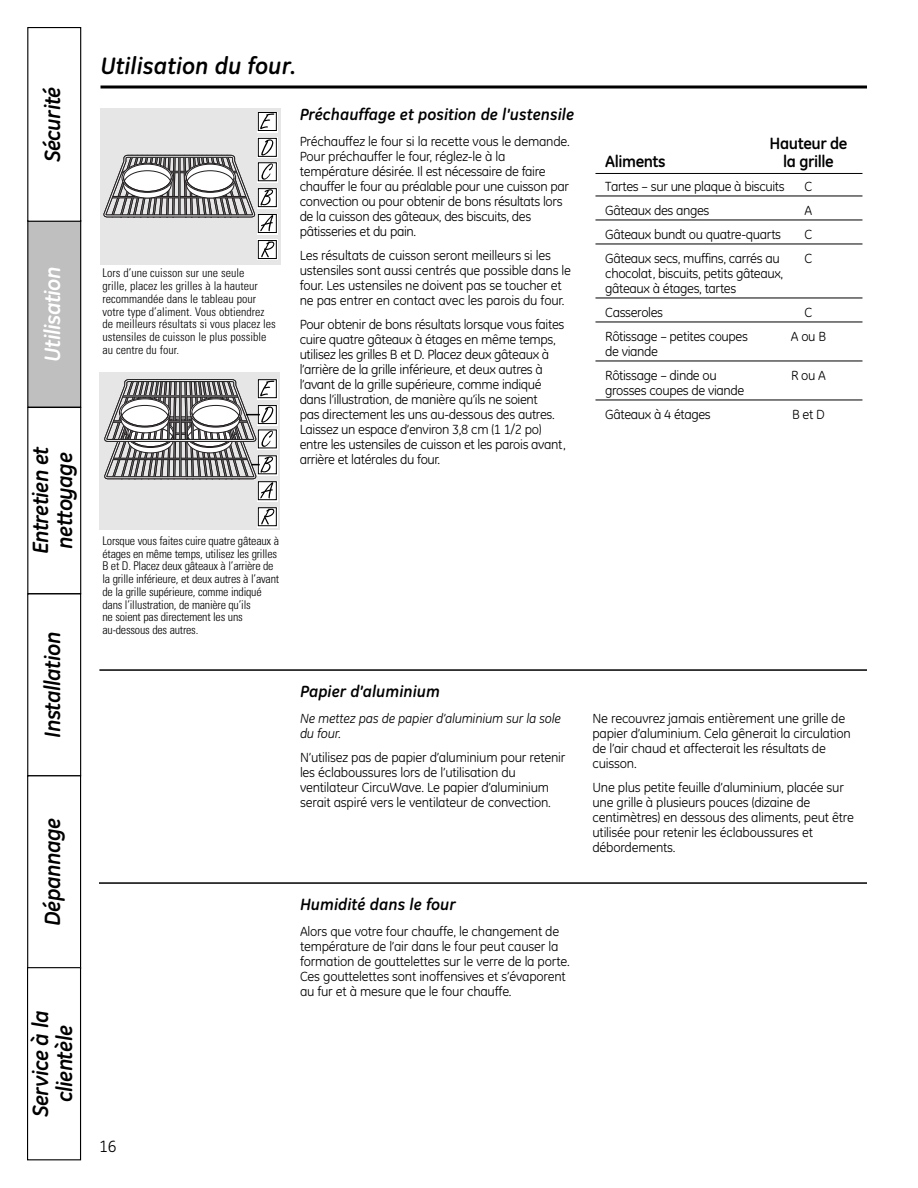
<style>
.page{position:relative;width:918px;height:1188px;background:#fff}
.page>*{position:absolute;margin:0;border:0;box-sizing:border-box;transform-origin:0 0}
.t1{font:italic 700 24px "GE Inspira";color:#000}
.t2{font:italic 700 22.5px/24px "GE Inspira";letter-spacing:-.025em;color:#000}
.t3{font:italic 700 22.5px "GE Inspira";letter-spacing:-.025em;color:#fff}
.t4{font:italic 700 16.5px "GE Inspira";color:#000}
.t5{font:700 16.5px "GE Inspira";letter-spacing:-.025em;color:#000}
.t6{font:16.5px "GE Inspira";color:#000}
.t7{font:13.5px/15px "GE Inspira";letter-spacing:-.015em;color:#000}
.t8{font:italic 13.5px/15px "GE Inspira";letter-spacing:-.015em;color:#000}
.t9{font:300 condensed 12px/12.8px "Univers LT Std";letter-spacing:-.02em;color:#000}
.t10{font:300 condensed 12px/12.8px "Univers LT Std";color:#000}
</style>
<div class="page">
<hr style="left:100px;top:86px;width:767px;height:2px;background:#000">
<hr style="left:99px;top:669px;width:768px;height:2px;background:#000">
<hr style="left:99px;top:882px;width:768px;height:2px;background:#000">
<hr style="left:595px;top:173px;width:267px;height:1px;background:#000">
<hr style="left:595px;top:196px;width:267px;height:1px;background:#000">
<hr style="left:595px;top:220px;width:267px;height:1px;background:#000">
<hr style="left:595px;top:244px;width:267px;height:1px;background:#000">
<hr style="left:595px;top:298px;width:267px;height:1px;background:#000">
<hr style="left:595px;top:322px;width:267px;height:1px;background:#000">
<hr style="left:595px;top:361px;width:267px;height:1px;background:#000">
<hr style="left:595px;top:400px;width:267px;height:1px;background:#000">
<div style="left:100px;top:108px;width:181px;height:156px;background:#e6e6e6"></div>
<div style="left:99px;top:372px;width:181px;height:158px;background:#e6e6e6"></div>
<div style="left:257px;top:214px;width:21px;height:20px;background:#fff"></div>
<div style="left:258px;top:214px;width:19px;height:19px;border:1px solid #000"></div>
<svg style="left:257px;top:240px;width:21px;height:20px"></svg>
<div style="left:258px;top:241px;width:18px;height:18px;background:#fff"></div>
<div style="left:258px;top:240px;width:19px;height:19px;border:1px solid #000"></div>
<svg style="left:261px;top:241px;width:13px;height:16px"></svg>
<div style="left:257px;top:188px;width:21px;height:21px;background:#dfdfdf"></div>
<div style="left:258px;top:189px;width:18px;height:18px;background:#fff"></div>
<div style="left:258px;top:188px;width:19px;height:19px;border:1px solid #000"></div>
<div style="left:257px;top:162px;width:21px;height:21px;background:#bfbfbf"></div>
<div style="left:258px;top:163px;width:18px;height:18px;background:#fff"></div>
<div style="left:258px;top:162px;width:19px;height:19px;border:1px solid #000"></div>
<div style="left:257px;top:138px;width:21px;height:20px;background:#fff"></div>
<div style="left:258px;top:138px;width:19px;height:19px;border:1px solid #000"></div>
<svg style="left:104px;top:139px;width:169px;height:92px"></svg>
<svg style="left:257px;top:112px;width:21px;height:20px"></svg>
<div style="left:258px;top:113px;width:18px;height:18px;background:#fff"></div>
<div style="left:258px;top:112px;width:19px;height:19px;border:1px solid #000"></div>
<svg style="left:260px;top:113px;width:14px;height:16px"></svg>
<div style="left:257px;top:481px;width:21px;height:21px;background:#cdcdcd"></div>
<div style="left:258px;top:482px;width:18px;height:18px;background:#fff"></div>
<div style="left:258px;top:481px;width:19px;height:19px;border:1px solid #000"></div>
<svg style="left:257px;top:507px;width:21px;height:20px"></svg>
<div style="left:258px;top:508px;width:18px;height:18px;background:#fff"></div>
<div style="left:258px;top:507px;width:19px;height:19px;border:1px solid #000"></div>
<svg style="left:261px;top:508px;width:13px;height:17px"></svg>
<svg style="left:274px;top:455px;width:4px;height:21px"></svg>
<div style="left:258px;top:456px;width:18px;height:18px;background:#fff"></div>
<div style="left:258px;top:455px;width:19px;height:19px;border:1px solid #000"></div>
<svg style="left:274px;top:429px;width:4px;height:21px"></svg>
<div style="left:258px;top:430px;width:18px;height:18px;background:#fff"></div>
<div style="left:258px;top:430px;width:19px;height:18px;border:1px solid #000"></div>
<div style="left:257px;top:405px;width:21px;height:20px;background:#fff"></div>
<div style="left:258px;top:405px;width:19px;height:19px;border:1px solid #000"></div>
<div style="left:257px;top:379px;width:21px;height:21px;background:#d0d0d0"></div>
<div style="left:258px;top:380px;width:18px;height:18px;background:#fff"></div>
<div style="left:258px;top:379px;width:19px;height:19px;border:1px solid #000"></div>
<svg style="left:104px;top:379px;width:170px;height:120px"></svg>
<div style="left:28px;top:221px;width:53px;height:186px;background:#bfbfbf"></div>
<div style="left:27px;top:220px;width:54px;height:188px;border:1px solid #000"></div>
<div style="left:27px;top:27px;width:54px;height:195px;border:1px solid #000"></div>
<div style="left:27px;top:407px;width:54px;height:187px;border:1px solid #000"></div>
<div style="left:27px;top:593px;width:54px;height:183px;border:1px solid #000"></div>
<div style="left:27px;top:775px;width:54px;height:194px;border:1px solid #000"></div>
<div style="left:27px;top:967px;width:54px;height:193px;border:1px solid #000"></div>
<h2 class="t2" style="left:43px;top:162px;width:77px;rotate:-90deg">Sécurité</h2>
<h2 class="t3" style="left:45px;top:362px;width:97px;rotate:-90deg">Utilisation</h2>
<h2 class="t2" style="left:31px;top:554px;width:109px;rotate:-90deg">Entretien et nettoyage</h2>
<h2 class="t2" style="left:43px;top:738px;width:108px;rotate:-90deg">Installation</h2>
<h2 class="t2" style="left:43px;top:926px;width:110px;rotate:-90deg">Dépannage</h2>
<h2 class="t2" style="left:31px;top:1117px;width:108px;text-align:center;rotate:-90deg">Service à la clientèle</h2>
<h1 class="t1" style="left:100px;top:57px;width:197px">Utilisation du four.</h1>
<p class="t10" style="left:102px;top:268px;width:175px">Lors d’une cuisson sur une seule<br>grille, placez les grilles à la hauteur recommandée dans le tableau pour votre type d’aliment. Vous obtiendrez de meilleurs résultats si vous placez les ustensiles de cuisson le plus possible au centre du four.</p>
<p class="t4" style="left:300px;top:109px;width:276px">Préchauffage et position de l’ustensile</p>
<p class="t7" style="left:300px;top:136px;width:272px">Préchauffez le four si la recette vous le demande.<br>Pour préchauffer le four, réglez-le à la température désirée. Il est nécessaire de faire chauffer le four au préalable pour une cuisson par convection ou pour obtenir de bons résultats lors de la cuisson des gâteaux, des biscuits, des pâtisseries et du pain.</p>
<p class="t7" style="left:300px;top:250px;width:273px">Les résultats de cuisson seront meilleurs si les ustensiles sont aussi centrés que possible dans le four. Les ustensiles ne doivent pas se toucher et ne pas entrer en contact avec les parois du four.</p>
<p class="t7" style="left:300px;top:319px;width:268px">Pour obtenir de bons résultats lorsque vous faites cuire quatre gâteaux à étages en même temps, utilisez les grilles B et D. Placez deux gâteaux à l’arrière de la grille inférieure, et deux autres à l’avant de la grille supérieure, comme indiqué dans l’illustration, de manière qu’ils ne soient<br>pas directement les uns au-dessous des autres.<br>Laissez un espace d’environ 3,8 cm (1 1/2 po) entre les ustensiles de cuisson et les parois avant, arrière et latérales du four.</p>
<p class="t5" style="left:770px;top:138px;width:79px">Hauteur de</p>
<p class="t5" style="left:605px;top:156px;width:62px">Aliments</p>
<p class="t5" style="left:783px;top:156px;width:52px">la grille</p>
<p class="t7" style="left:605px;top:180px;width:181px">Tartes – sur une plaque à biscuits</p>
<p class="t7" style="left:805px;top:180px;width:9px">C</p>
<p class="t7" style="left:605px;top:204px;width:106px">Gâteaux des anges</p>
<p class="t7" style="left:805px;top:204px;width:9px">A</p>
<p class="t7" style="left:605px;top:228px;width:177px">Gâteaux bundt ou quatre-quarts</p>
<p class="t7" style="left:805px;top:228px;width:9px">C</p>
<p class="t7" style="left:605px;top:252px;width:176px">Gâteaux secs, muffins, carrés au</p>
<p class="t7" style="left:805px;top:252px;width:9px">C</p>
<p class="t7" style="left:605px;top:267px;width:179px">chocolat, biscuits, petits gâteaux, gâteaux à étages, tartes</p>
<p class="t7" style="left:605px;top:306px;width:59px">Casseroles</p>
<p class="t7" style="left:805px;top:306px;width:9px">C</p>
<p class="t7" style="left:605px;top:330px;width:144px">Rôtissage – petites coupes</p>
<p class="t7" style="left:791px;top:330px;width:37px">A ou B</p>
<p class="t7" style="left:605px;top:341px;width:113px;line-height:24px">de viande<br>Rôtissage – dinde ou</p>
<p class="t7" style="left:791px;top:369px;width:36px">R ou A</p>
<p class="t7" style="left:605px;top:380px;width:141px;line-height:24px">grosses coupes de viande<br>Gâteaux à 4 étages</p>
<p class="t7" style="left:792px;top:408px;width:34px">B et D</p>
<p class="t9" style="left:102px;top:535px;width:178px">Lorsque vous faites cuire quatre gâteaux à étages en même temps, utilisez les grilles B et D. Placez deux gâteaux à l’arrière de la grille inférieure, et deux autres à l’avant de la grille supérieure, comme indiqué dans l’illustration, de manière qu’ils<br>ne soient pas directement les uns au-dessous des autres.</p>
<p class="t4" style="left:300px;top:686px;width:142px">Papier d’aluminium</p>
<p class="t8" style="left:300px;top:713px;width:262px">Ne mettez pas de papier d’aluminium sur la sole du four.</p>
<p class="t7" style="left:300px;top:752px;width:267px">N’utilisez pas de papier d’aluminium pour retenir les éclaboussures lors de l’utilisation du ventilateur CircuWave. Le papier d’aluminium serait aspiré vers le ventilateur de convection.</p>
<p class="t4" style="left:300px;top:899px;width:157px">Humidité dans le four</p>
<p class="t7" style="left:300px;top:926px;width:271px">Alors que votre four chauffe, le changement de température de l’air dans le four peut causer la formation de gouttelettes sur le verre de la porte.<br>Ces gouttelettes sont inoffensives et s’évaporent au fur et à mesure que le four chauffe.</p>
<p class="t7" style="left:593px;top:713px;width:260px">Ne recouvrez jamais entièrement une grille de papier d’aluminium. Cela gênerait la circulation de l’air chaud et affecterait les résultats de cuisson.</p>
<p class="t7" style="left:593px;top:782px;width:263px">Une plus petite feuille d’aluminium, placée sur une grille à plusieurs pouces (dizaine de centimètres) en dessous des aliments, peut être utilisée pour retenir les éclaboussures et débordements.</p>
<p class="t6" style="left:99px;top:1141px;width:19px">16</p>
</div>
